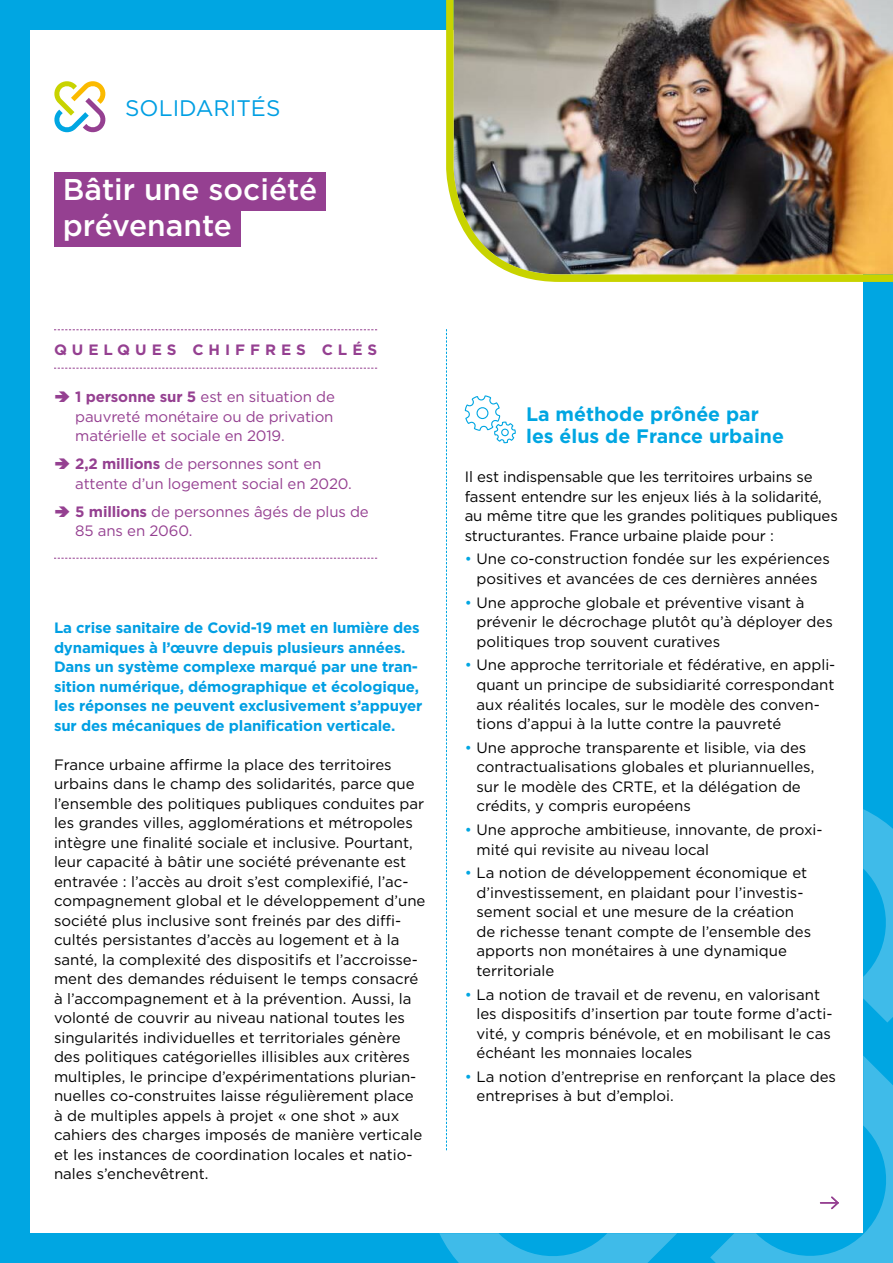
<style>
.page{position:relative;width:893px;height:1263px;background:#fff}
.page>*{position:absolute;margin:0;border:0;box-sizing:border-box;transform-origin:0 0}
.t1{font:500 30px/36px "Gotham";color:#fff}
.t2{font:22.5px "Gotham";color:#009fe3}
.t3{font:700 19.5px/22.5px "Gotham";color:#00a6e2}
.t4{font:15px/19.5px "Gotham";color:#000}
.t5{font:700 15px/19.5px "Gotham";letter-spacing:-.01em;color:#009fe3}
.t6{font:15px/19.5px "Gotham";letter-spacing:-.01em;color:#954091}
.t7{font:700 15px "Gotham";letter-spacing:.325em;color:#954091}
.s1{font-weight:700}
.s2{color:#00a6e2}
</style>
<div class="page">
<div style="left:0;top:0;width:893px;height:30px;background:#00a6e2"></div>
<div style="left:0;top:1233px;width:893px;height:30px;background:#00a6e2"></div>
<div style="left:0;top:0;width:30px;height:1263px;background:#00a6e2"></div>
<div style="left:863px;top:0;width:30px;height:1263px;background:#00a6e2"></div>
<svg style="left:863px;top:809px;width:30px;height:213px"></svg>
<svg style="left:439px;top:1233px;width:238px;height:30px"></svg>
<svg style="left:54px;top:81px;width:52px;height:52px"></svg>
<svg style="left:446px;top:329px;width:1px;height:821px"></svg>
<svg style="left:464px;top:395px;width:52px;height:49px"></svg>
<svg style="left:54px;top:368px;width:323px;height:1px"></svg>
<svg style="left:54px;top:329px;width:323px;height:1px"></svg>
<svg style="left:54px;top:558px;width:323px;height:1px"></svg>
<div style="left:54px;top:172px;width:272px;height:38px;background:#954091"></div>
<div style="left:54px;top:208px;width:187px;height:38px;background:#954091"></div>
<img style="left:446px;top:0;width:447px;height:282px">
<svg style="left:710px;top:1056px;width:183px;height:207px"></svg>
<h2 class="t2" style="left:125px;top:93px;width:157px">SOLIDARITÉS</h2>
<h1 class="t1" style="left:63px;top:171px;width:256px">Bâtir une société prévenante</h1>
<p class="t7" style="left:54px;top:339px;width:325px">QUELQUES CHIFFRES CLÉS</p>
<p class="t6" style="left:75px;top:387px;width:261px;text-align:justify"><span class="s1">1 personne sur 5</span> est en situation de pauvreté monétaire ou de privation matérielle et sociale en 2019.</p>
<p class="t6" style="left:75px;top:454px;width:278px"><span class="s1">2,2 millions</span> de personnes sont en attente d’un logement social en 2020.</p>
<p class="t6" style="left:75px;top:501px;width:295px"><span class="s1">5 millions</span> de personnes âgés de plus de<br>85 ans en 2060.</p>
<p class="t5" style="left:54px;top:618px;width:370px">La crise sanitaire de Covid-19 met en lumière des dynamiques à l’œuvre depuis plusieurs années.<br>Dans un système complexe marqué par une tran&shy;sition numérique, démographique et écologique, les réponses ne peuvent exclusivement s’appuyer sur des mécaniques de planification verticale.</p>
<p class="t4" style="left:54px;top:754px;width:373px">France urbaine affirme la place des territoires urbains dans le champ des solidarités, parce que l’ensemble des politiques publiques conduites par les grandes villes, agglomérations et métropoles intègre une finalité sociale et inclusive. Pourtant, leur capacité à bâtir une société prévenante est entravée : l’accès au droit s’est complexifié, l’ac&shy;compagnement global et le développement d’une société plus inclusive sont freinés par des diffi&shy;cultés persistantes d’accès au logement et à la santé, la complexité des dispositifs et l’accroisse&shy;ment des demandes réduisent le temps consacré à l’accompagnement et à la prévention. Aussi, la volonté de couvrir au niveau national toutes les singularités individuelles et territoriales génère des politiques catégorielles illisibles aux critères multiples, le principe d’expérimentations plurian&shy;nuelles co-construites laisse régulièrement place à de multiples appels à projet « one shot » aux cahiers des charges imposés de manière verticale et les instances de coordination locales et natio&shy;nales s’enchevêtrent.</p>
<h3 class="t3" style="left:526px;top:402px;width:259px">La méthode prônée par les élus de France urbaine</h3>
<p class="t4" style="left:465px;top:467px;width:375px">Il est indispensable que les territoires urbains se fassent entendre sur les enjeux liés à la solidarité, au même titre que les grandes politiques publiques structurantes. France urbaine plaide pour :</p>
<p class="t4" style="left:465px;top:549px;width:367px;text-align:center"><span class="s2">•</span> Une co-construction fondée sur les expériences positives et avancées de ces dernières années</p>
<p class="t4" style="left:476px;top:592px;width:358px;text-indent:-12px"><span class="s2">•</span> Une approche globale et préventive visant à prévenir le décrochage plutôt qu’à déployer des politiques trop souvent curatives</p>
<p class="t4" style="left:476px;top:655px;width:360px;text-indent:-12px"><span class="s2">•</span> Une approche territoriale et fédérative, en appli&shy;quant un principe de subsidiarité correspondant aux réalités locales, sur le modèle des conven&shy;tions d’appui à la lutte contre la pauvreté</p>
<p class="t4" style="left:476px;top:737px;width:339px;text-indent:-12px"><span class="s2">•</span> Une approche transparente et lisible, via des contractualisations globales et pluriannuelles, sur le modèle des CRTE, et la délégation de crédits, y compris européens</p>
<p class="t4" style="left:476px;top:820px;width:348px;text-indent:-12px"><span class="s2">•</span> Une approche ambitieuse, innovante, de proxi&shy;mité qui revisite au niveau local</p>
<p class="t4" style="left:476px;top:863px;width:336px;text-indent:-12px"><span class="s2">•</span> La notion de développement économique et d’investissement, en plaidant pour l’investis&shy;sement social et une mesure de la création de richesse tenant compte de l’ensemble des apports non monétaires à une dynamique territoriale</p>
<p class="t4" style="left:476px;top:984px;width:358px;text-indent:-12px"><span class="s2">•</span> La notion de travail et de revenu, en valorisant les dispositifs d’insertion par toute forme d’acti&shy;vité, y compris bénévole, et en mobilisant le cas échéant les monnaies locales</p>
<p class="t4" style="left:476px;top:1066px;width:361px;text-indent:-12px"><span class="s2">•</span> La notion d’entreprise en renforçant la place des entreprises à but d’emploi.</p>
</div>
